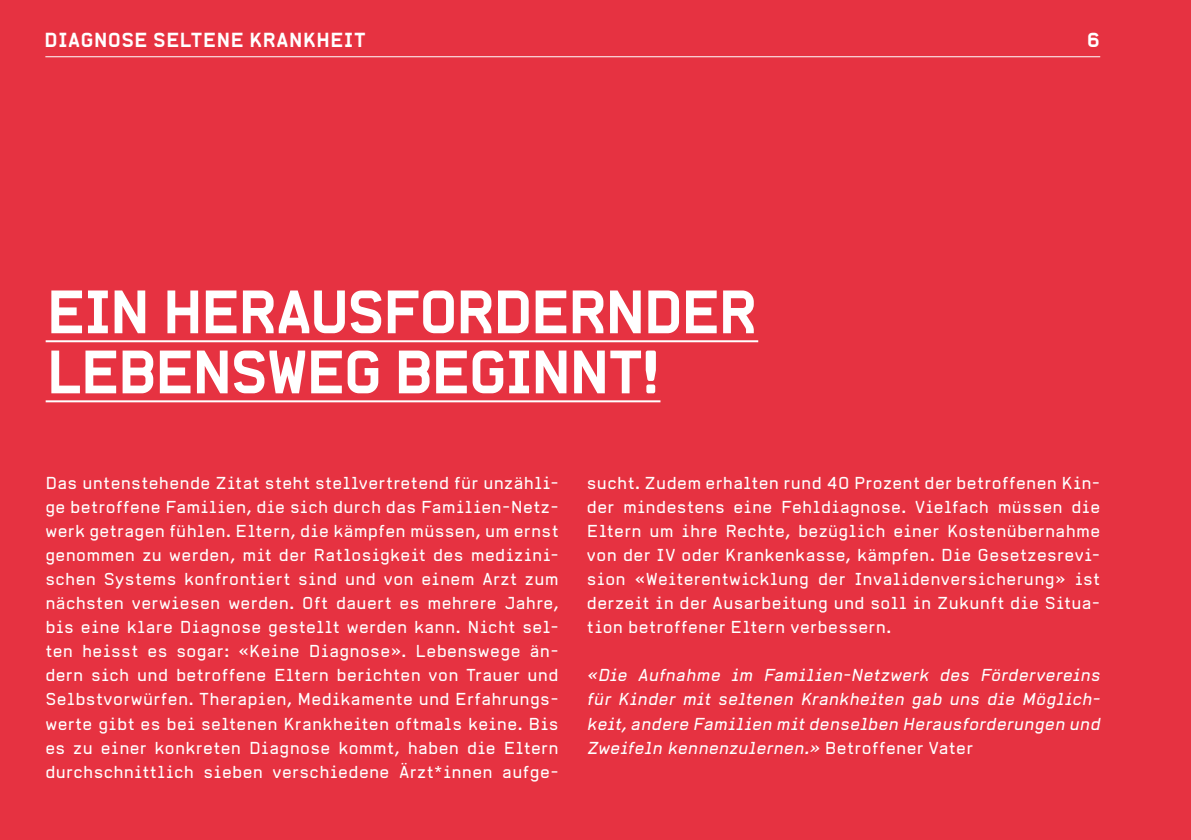
<style>
.page{position:relative;width:1191px;height:840px;background:#fff}
.page>*{position:absolute;margin:0;border:0;box-sizing:border-box;transform-origin:0 0}
.t1{font:700 60px/60px "Alpha Headline Pre";letter-spacing:-.055em;color:#fff}
.t2{font:700 20px "Alpha Headline Pro";letter-spacing:.005em;color:#fff}
.Lauftext{font:17px/24px "Alpha Headline Pro";letter-spacing:.02em;color:#fff;text-align:justify}
.Lauftext-2{font:italic 17px/24px "Alpha Headline Pro";letter-spacing:.015em;color:#fff;text-align:justify}
.s1{font-style:normal}
</style>
<div class="page">
<div style="left:0;top:0;width:1191px;height:839px;background:#e63241"></div>
<hr style="left:45px;top:56px;width:1055px;height:1px;background:#fff">
<hr style="left:46px;top:340px;width:712px;height:2px;background:#fff">
<hr style="left:46px;top:400px;width:614px;height:2px;background:#fff">
<p class="t2" style="left:44px;top:28px;width:323px">DIAGNOSE SELTENE KRANKHEIT</p>
<p class="t2" style="left:1086px;top:28px;width:15px">6</p>
<h1 class="t1" style="left:46px;top:281px;width:714px">EIN HERAUSFORDERNDER<br>LEBENSWEG BEGINNT!</h1>
<p class="Lauftext" style="left:45px;top:470px;width:515px">Das untenstehende Zitat steht stellvertretend für unzähli&shy;ge betroffene Familien, die sich durch das Familien-Netz&shy;werk getragen fühlen. Eltern, die kämpfen müssen, um ernst genommen zu werden, mit der Ratlosigkeit des medizini&shy;schen Systems konfrontiert sind und von einem Arzt zum nächsten verwiesen werden. Oft dauert es mehrere Jahre, bis eine klare Diagnose gestellt werden kann. Nicht sel&shy;ten heisst es sogar: «Keine Diagnose». Lebenswege än&shy;dern sich und betroffene Eltern berichten von Trauer und Selbstvorwürfen. Therapien, Medikamente und Erfahrungs&shy;werte gibt es bei seltenen Krankheiten oftmals keine. Bis es zu einer konkreten Diagnose kommt, haben die Eltern durchschnittlich sieben verschiedene Ärzt*innen aufge-</p>
<p class="Lauftext" style="left:587px;top:470px;width:515px">sucht. Zudem erhalten rund 40 Prozent der betroffenen Kin&shy;der mindestens eine Fehldiagnose. Vielfach müssen die Eltern um ihre Rechte, bezüglich einer Kostenübernahme von der IV oder Krankenkasse, kämpfen. Die Gesetzesrevi&shy;sion «Weiterentwicklung der Invalidenversicherung» ist derzeit in der Ausarbeitung und soll in Zukunft die Situa&shy;tion betroffener Eltern verbessern.</p>
<p class="Lauftext-2" style="left:587px;top:663px;width:515px">«Die Aufnahme im Familien-Netzwerk des Fördervereins für Kinder mit seltenen Krankheiten gab uns die Möglich&shy;keit, andere Familien mit denselben Herausforderungen und Zweifeln kennenzulernen.» <span class="s1">Betroffener Vater</span></p>
</div>
